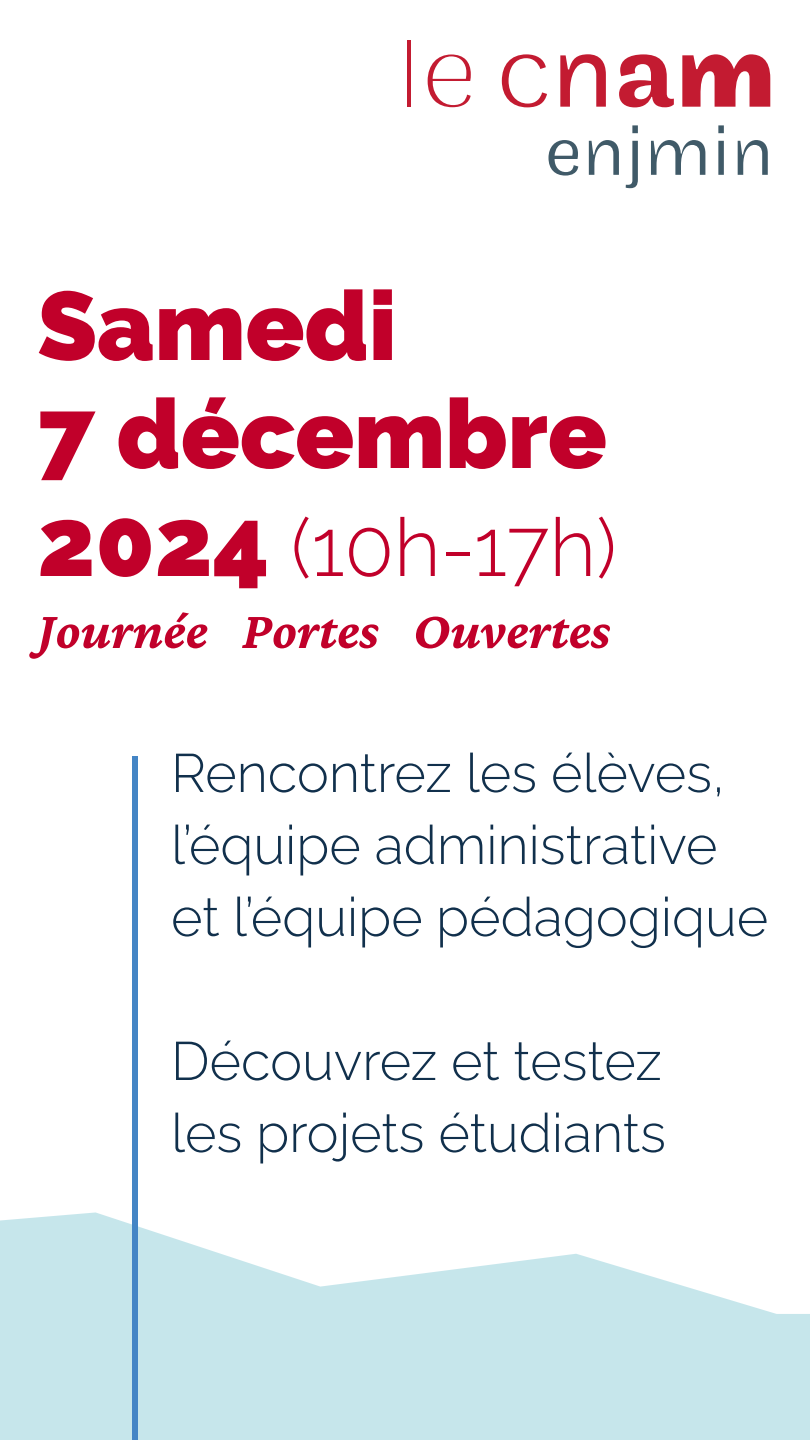
<style>
.page{position:relative;width:810px;height:1440px;background:#fff}
.page>*{position:absolute;margin:0;border:0;box-sizing:border-box;transform-origin:0 0}
.t1{font:100 96.75px/108px "Raleway";color:#c1002a}
.t2{font:100 81px "Raleway";color:#c1002a}
.t3{font:300 74.32px "Maple";letter-spacing:.01em;color:#405a68}
.t4{font:100 54px/72px "Raleway";color:#11304c}
.t5{font:italic 54px "Crimson Pro";color:#c1002a}
.s1{font-size:96.75px}
</style>
<div class="page">
<svg style="left:428px;top:54px;width:43px;height:53px"></svg>
<hr style="left:407px;top:40px;width:4px;height:67px;background:#c31b31">
<svg style="left:502px;top:54px;width:45px;height:53px"></svg>
<svg style="left:560px;top:54px;width:46px;height:53px"></svg>
<svg style="left:682px;top:54px;width:88px;height:53px"></svg>
<svg style="left:619px;top:54px;width:55px;height:53px"></svg>
<svg style="left:0;top:1212px;width:810px;height:228px;fill:#c6e6eb"></svg>
<div style="left:132px;top:756px;width:6px;height:684px;background:#4485c5"></div>
<p class="t3" style="left:545px;top:108px;width:230px">enjmin</p>
<p class="t1" style="left:38px;top:261px;width:571px">Samedi<br>7 décembre</p>
<p class="t2" style="left:38px;top:483px;width:581px"><span class="s1">2024</span> (10h-17h)</p>
<p class="t5" style="left:38px;top:596px;width:574px">Journée Portes Ouvertes</p>
<p class="t4" style="left:171px;top:731px;width:599px">Rencontrez les élèves, l’équipe administrative et l’équipe pédagogique</p>
<p class="t4" style="left:171px;top:1019px;width:497px">Découvrez et testez les projets étudiants</p>
</div>
